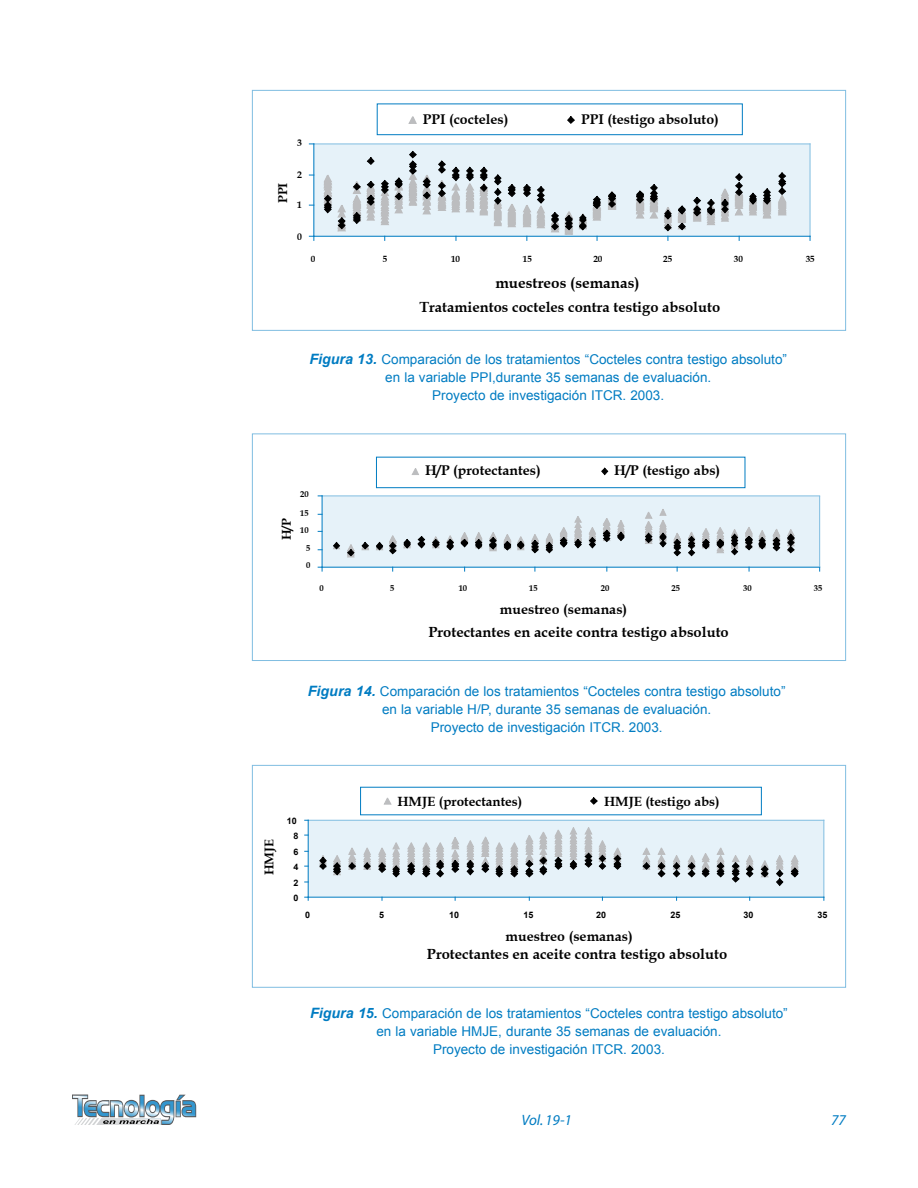
<style>
.page{position:relative;width:918px;height:1188px;background:#fff}
.page>*{position:absolute;margin:0;border:0;box-sizing:border-box;transform-origin:0 0}
.t1{font:700 15.15px "Book Antiqua";color:#000}
.t2{font:italic 15px "Myriad";color:#007cc2}
.t3{font:700 14.7px "Book Antiqua";color:#000}
.t4{font:700 14.1px "Book Antiqua";color:#000}
.t5{font:13.5px/18px "Arial";color:#007cc2;text-align:center}
.t6{font:700 13.35px "Book Antiqua";color:#000}
.t7{font:700 12.75px "Book Antiqua";color:#000}
.t8{font:700 9.6px "Book Antiqua";color:#000}
.t9{font:700 9px "Book Antiqua";color:#000}
.t10{font:700 8.85px "Arial";color:#000}
.t11{font:700 8.4px "Book Antiqua";color:#000}
.s1{font-weight:700;font-style:italic;font-size:14.25px}
</style>
<div class="page">
<svg style="left:72px;top:1095px;width:124px;height:30px"></svg>
<div style="left:314px;top:144px;width:496px;height:92px;background:#e6f2f9"></div>
<hr style="left:314px;top:144px;width:496px;height:1px;background:#80bde1">
<hr style="left:810px;top:144px;width:1px;height:92px;background:#80bde1">
<hr style="left:314px;top:236px;width:496px;height:1px;background:#007cc2">
<hr style="left:314px;top:144px;width:1px;height:92px;background:#007cc2">
<svg style="left:309px;top:236px;width:6px;height:4px"></svg>
<svg style="left:322px;top:151px;width:296px;height:89px"></svg>
<svg style="left:635px;top:172px;width:153px;height:68px"></svg>
<div style="left:377px;top:104px;width:366px;height:31px;border:1px solid #007cc2"></div>
<svg style="left:408px;top:116px;width:9px;height:8px"></svg>
<svg style="left:567px;top:116px;width:8px;height:8px"></svg>
<div style="left:252px;top:90px;width:594px;height:241px;border:1px solid #80bde1"></div>
<svg style="left:601px;top:467px;width:8px;height:9px"></svg>
<div style="left:322px;top:496px;width:498px;height:71px;background:#e6f2f9"></div>
<svg style="left:333px;top:542px;width:7px;height:8px"></svg>
<svg style="left:347px;top:544px;width:8px;height:14px"></svg>
<svg style="left:361px;top:542px;width:8px;height:8px"></svg>
<svg style="left:376px;top:535px;width:21px;height:20px"></svg>
<svg style="left:403px;top:539px;width:8px;height:10px"></svg>
<svg style="left:417px;top:536px;width:8px;height:13px"></svg>
<svg style="left:432px;top:536px;width:8px;height:13px"></svg>
<svg style="left:446px;top:535px;width:8px;height:16px"></svg>
<svg style="left:460px;top:532px;width:9px;height:16px"></svg>
<svg style="left:475px;top:532px;width:8px;height:18px"></svg>
<svg style="left:489px;top:532px;width:8px;height:19px"></svg>
<svg style="left:503px;top:534px;width:22px;height:17px"></svg>
<svg style="left:531px;top:534px;width:8px;height:20px"></svg>
<svg style="left:545px;top:533px;width:8px;height:21px"></svg>
<svg style="left:559px;top:527px;width:9px;height:21px"></svg>
<svg style="left:574px;top:516px;width:8px;height:33px"></svg>
<svg style="left:588px;top:527px;width:8px;height:22px"></svg>
<svg style="left:602px;top:518px;width:9px;height:24px"></svg>
<svg style="left:617px;top:520px;width:8px;height:21px"></svg>
<svg style="left:645px;top:512px;width:8px;height:32px"></svg>
<svg style="left:659px;top:509px;width:8px;height:39px"></svg>
<svg style="left:673px;top:533px;width:8px;height:24px"></svg>
<svg style="left:688px;top:532px;width:8px;height:25px"></svg>
<svg style="left:702px;top:528px;width:8px;height:22px"></svg>
<svg style="left:716px;top:527px;width:9px;height:26px"></svg>
<svg style="left:731px;top:529px;width:8px;height:27px"></svg>
<svg style="left:745px;top:527px;width:21px;height:24px"></svg>
<svg style="left:772px;top:529px;width:9px;height:23px"></svg>
<svg style="left:787px;top:529px;width:8px;height:25px"></svg>
<hr style="left:322px;top:496px;width:498px;height:1px;background:#80bde1">
<hr style="left:322px;top:567px;width:498px;height:1px;background:#007cc2">
<hr style="left:322px;top:496px;width:1px;height:71px;background:#007cc2">
<div style="left:376px;top:457px;width:369px;height:31px;border:1px solid #007cc2"></div>
<svg style="left:411px;top:468px;width:8px;height:7px"></svg>
<hr style="left:819px;top:496px;width:1px;height:71px;background:#80bde1">
<div style="left:252px;top:434px;width:594px;height:227px;border:1px solid #80bde1"></div>
<div style="left:308px;top:820px;width:516px;height:77px;background:#e6f2f9"></div>
<svg style="left:319px;top:855px;width:8px;height:15px"></svg>
<svg style="left:333px;top:855px;width:8px;height:21px"></svg>
<svg style="left:348px;top:847px;width:8px;height:23px"></svg>
<svg style="left:363px;top:847px;width:8px;height:23px"></svg>
<svg style="left:378px;top:842px;width:22px;height:36px"></svg>
<svg style="left:407px;top:842px;width:8px;height:34px"></svg>
<svg style="left:422px;top:842px;width:22px;height:36px"></svg>
<svg style="left:451px;top:837px;width:9px;height:36px"></svg>
<svg style="left:466px;top:840px;width:8px;height:36px"></svg>
<svg style="left:481px;top:836px;width:22px;height:42px"></svg>
<svg style="left:510px;top:842px;width:9px;height:36px"></svg>
<svg style="left:525px;top:832px;width:23px;height:46px"></svg>
<svg style="left:554px;top:829px;width:9px;height:41px"></svg>
<svg style="left:569px;top:827px;width:9px;height:43px"></svg>
<svg style="left:584px;top:827px;width:23px;height:43px"></svg>
<svg style="left:613px;top:847px;width:9px;height:23px"></svg>
<svg style="left:642px;top:847px;width:9px;height:23px"></svg>
<svg style="left:657px;top:847px;width:9px;height:31px"></svg>
<svg style="left:672px;top:855px;width:9px;height:23px"></svg>
<svg style="left:687px;top:853px;width:23px;height:25px"></svg>
<svg style="left:716px;top:847px;width:9px;height:31px"></svg>
<svg style="left:731px;top:855px;width:9px;height:28px"></svg>
<svg style="left:746px;top:855px;width:8px;height:23px"></svg>
<svg style="left:760px;top:860px;width:9px;height:18px"></svg>
<svg style="left:776px;top:855px;width:8px;height:31px"></svg>
<svg style="left:790px;top:855px;width:9px;height:23px"></svg>
<hr style="left:308px;top:820px;width:516px;height:1px;background:#80bde1">
<hr style="left:824px;top:820px;width:1px;height:77px;background:#80bde1">
<hr style="left:308px;top:897px;width:516px;height:1px;background:#007cc2">
<hr style="left:308px;top:820px;width:1px;height:77px;background:#007cc2">
<svg style="left:383px;top:797px;width:9px;height:8px"></svg>
<svg style="left:590px;top:797px;width:8px;height:8px"></svg>
<div style="left:252px;top:765px;width:594px;height:223px;border:1px solid #80bde1"></div>
<p class="t8" style="left:297px;top:137px;width:6px">3</p>
<p class="t7" style="left:276px;top:203px;width:22px;rotate:-90deg">PPI</p>
<p class="t8" style="left:297px;top:169px;width:6px">2</p>
<p class="t8" style="left:297px;top:199px;width:6px">1</p>
<p class="t4" style="left:423px;top:111px;width:87px">PPI (cocteles)</p>
<p class="t4" style="left:581px;top:111px;width:139px">PPI (testigo absoluto)</p>
<p class="t8" style="left:297px;top:231px;width:6px">0</p>
<p class="t9" style="left:311px;top:254px;width:6px">0</p>
<p class="t9" style="left:383px;top:254px;width:6px">5</p>
<p class="t9" style="left:451px;top:254px;width:11px">10</p>
<p class="t9" style="left:523px;top:254px;width:11px">15</p>
<p class="t9" style="left:593px;top:254px;width:11px">20</p>
<p class="t9" style="left:663px;top:254px;width:11px">25</p>
<p class="t9" style="left:734px;top:254px;width:11px">30</p>
<p class="t9" style="left:806px;top:254px;width:11px">35</p>
<p class="t1" style="left:495px;top:274px;width:146px">muestreos (semanas)</p>
<p class="t3" style="left:419px;top:298px;width:302px">Tratamientos cocteles contra testigo absoluto</p>
<p class="t5" style="left:309px;top:351px;width:479px"><span class="s1">Figura 13.</span> Comparación de los tratamientos “Cocteles contra testigo absoluto” en la variable PPI,durante 35 semanas de evaluación.<br>Proyecto de investigación ITCR. 2003.</p>
<p class="t11" style="left:300px;top:489px;width:10px">20</p>
<p class="t11" style="left:300px;top:508px;width:10px">15</p>
<p class="t4" style="left:425px;top:462px;width:117px">H/P (protectantes)</p>
<p class="t4" style="left:614px;top:462px;width:108px">H/P (testigo abs)</p>
<p class="t7" style="left:279px;top:540px;width:24px;rotate:-90deg">H/P</p>
<p class="t11" style="left:300px;top:525px;width:10px">10</p>
<p class="t11" style="left:306px;top:543px;width:6px">5</p>
<p class="t11" style="left:306px;top:561px;width:6px">0</p>
<p class="t11" style="left:319px;top:583px;width:6px">0</p>
<p class="t11" style="left:390px;top:583px;width:6px">5</p>
<p class="t11" style="left:459px;top:583px;width:10px">10</p>
<p class="t11" style="left:529px;top:583px;width:10px">15</p>
<p class="t11" style="left:601px;top:583px;width:10px">20</p>
<p class="t11" style="left:672px;top:583px;width:10px">25</p>
<p class="t11" style="left:743px;top:583px;width:10px">30</p>
<p class="t11" style="left:814px;top:583px;width:10px">35</p>
<p class="t4" style="left:500px;top:601px;width:129px">muestreo (semanas)</p>
<p class="t3" style="left:429px;top:623px;width:302px">Protectantes en aceite contra testigo absoluto</p>
<p class="t5" style="left:308px;top:682px;width:479px"><span class="s1">Figura 14.</span> Comparación de los tratamientos “Cocteles contra testigo absoluto” en la variable H/P, durante 35 semanas de evaluación.<br>Proyecto de investigación ITCR. 2003.</p>
<p class="t7" style="left:262px;top:875px;width:38px;rotate:-90deg">HMJE</p>
<p class="t10" style="left:287px;top:816px;width:11px">10</p>
<p class="t10" style="left:293px;top:830px;width:6px">8</p>
<p class="t10" style="left:293px;top:847px;width:6px">6</p>
<p class="t10" style="left:293px;top:861px;width:6px">4</p>
<p class="t10" style="left:293px;top:878px;width:6px">2</p>
<p class="t10" style="left:293px;top:893px;width:6px">0</p>
<p class="t6" style="left:397px;top:794px;width:126px">HMJE (protectantes)</p>
<p class="t6" style="left:604px;top:794px;width:117px">HMJE (testigo abs)</p>
<p class="t10" style="left:305px;top:910px;width:6px">0</p>
<p class="t10" style="left:379px;top:910px;width:6px">5</p>
<p class="t10" style="left:449px;top:910px;width:11px">10</p>
<p class="t10" style="left:523px;top:910px;width:11px">15</p>
<p class="t10" style="left:596px;top:910px;width:11px">20</p>
<p class="t10" style="left:670px;top:910px;width:11px">25</p>
<p class="t10" style="left:743px;top:910px;width:11px">30</p>
<p class="t10" style="left:818px;top:910px;width:11px">35</p>
<p class="t4" style="left:506px;top:928px;width:129px">muestreo (semanas)</p>
<p class="t3" style="left:427px;top:946px;width:302px">Protectantes en aceite contra testigo absoluto</p>
<p class="t5" style="left:310px;top:1004px;width:479px"><span class="s1">Figura 15.</span> Comparación de los tratamientos “Cocteles contra testigo absoluto” en la variable HMJE, durante 35 semanas de evaluación.<br>Proyecto de investigación ITCR. 2003.</p>
<p class="t2" style="left:521px;top:1113px;width:52px">Vol. 19-1</p>
<p class="t2" style="left:831px;top:1113px;width:16px">77</p>
</div>
